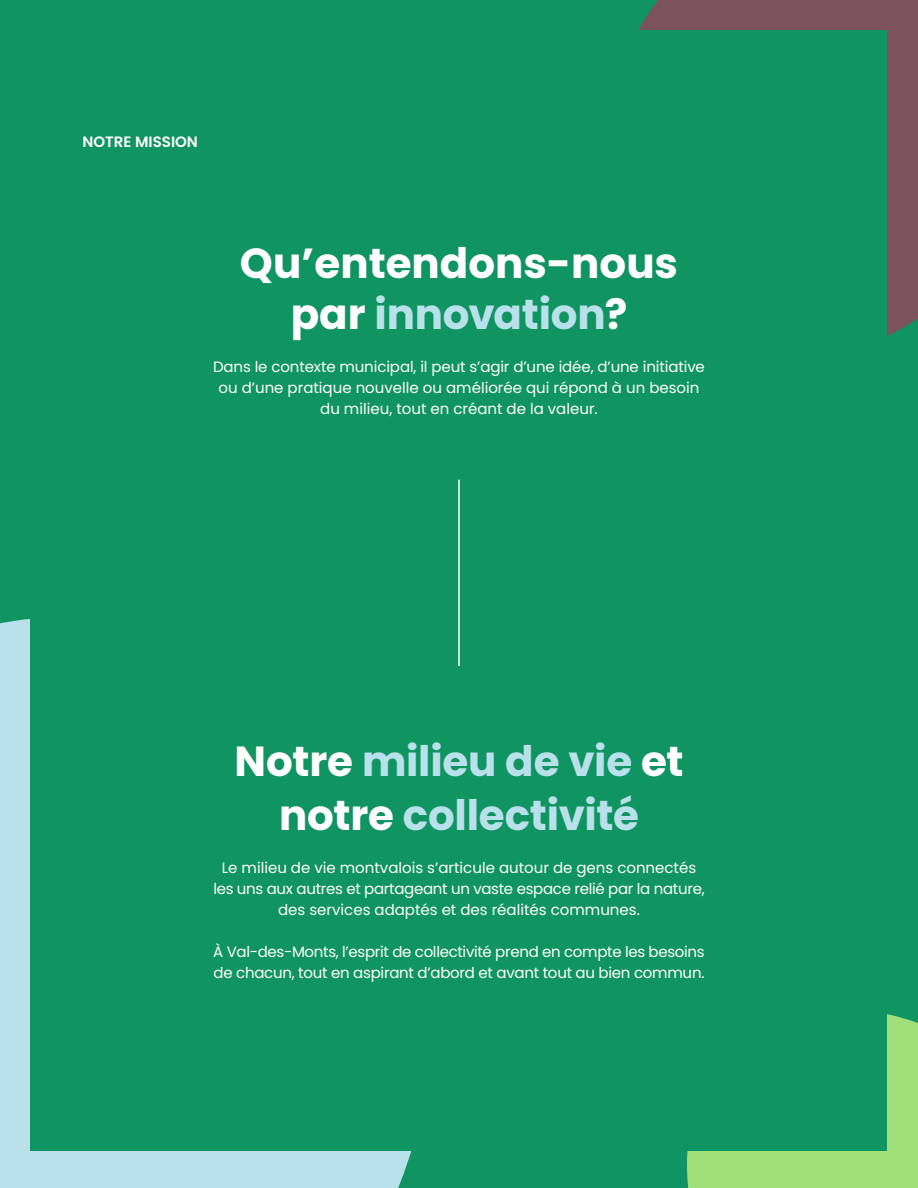
<style>
.page{position:relative;width:918px;height:1188px;background:#109461}
.page>*{position:absolute;margin:0;border:0;box-sizing:border-box;transform-origin:0 0}
.t1{font:700 42px/54px "Poppins";letter-spacing:-.005em;color:#b9e1eb;text-align:center}
.t2{font:700 42px/51px "Poppins";color:#fff;text-align:center}
.t3{font:15px/21px "Poppins";letter-spacing:-.005em;color:#fff;text-align:center}
.t4{font:600 15px "Poppins";color:#fff}
.s1{color:#b9e1eb}
.s2{color:#fff}
</style>
<div class="page">
<div style="left:638px;top:0;width:280px;height:336px;background:#7c535d"></div>
<div style="left:687px;top:1014px;width:231px;height:174px;background:#a0df7a"></div>
<div style="left:0;top:619px;width:412px;height:569px;background:#b9e1eb"></div>
<div style="left:30px;top:30px;width:857px;height:1120px;background:#109461"></div>
<hr style="left:458px;top:480px;width:2px;height:186px;background:#fff">
<p class="t4" style="left:82px;top:133px;width:117px">NOTRE MISSION</p>
<h1 class="t2" style="left:240px;top:241px;width:440px">Qu’entendons-nous par <span class="s1">innovation</span>?</h1>
<p class="t3" style="left:213px;top:357px;width:493px">Dans le contexte municipal, il peut s’agir d’une idée, d’une initiative ou d’une pratique nouvelle ou améliorée qui répond à un besoin du milieu, tout en créant de la valeur.</p>
<h1 class="t1" style="left:234px;top:737px;width:451px"><span class="s2">Notre</span> milieu de vie <span class="s2">et notre</span> collectivité</h1>
<p class="t3" style="left:213px;top:858px;width:493px">Le milieu de vie montvalois s’articule autour de gens connectés les uns aux autres et partageant un vaste espace relié par la nature, des services adaptés et des réalités communes.</p>
<p class="t3" style="left:213px;top:941px;width:493px;text-align:left">À Val-des-Monts, l’esprit de collectivité prend en compte les besoins de chacun, tout en aspirant d’abord et avant tout au bien commun.</p>
</div>
